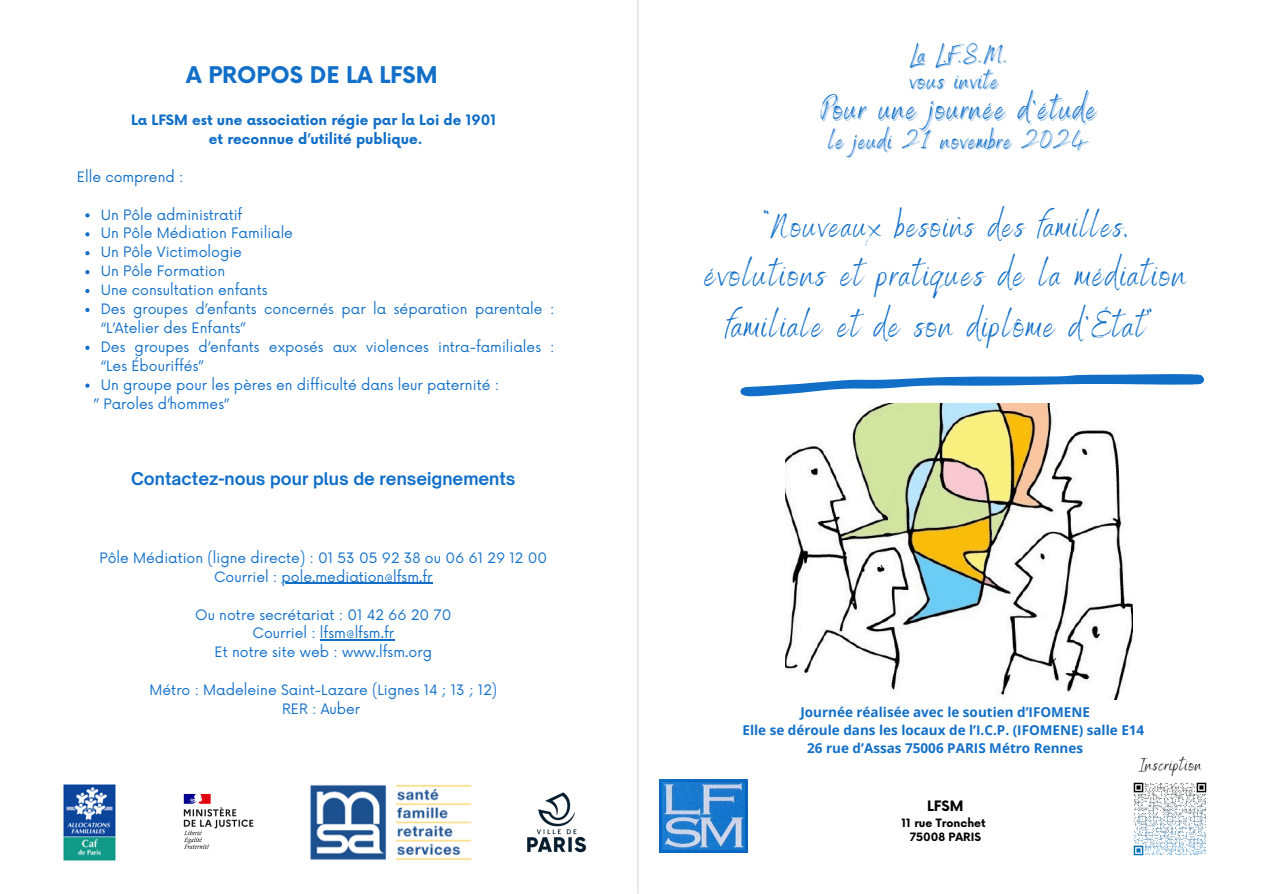
<style>
.page{position:relative;width:1276px;height:894px;background:#fff}
.page>*{position:absolute;margin:0;border:0;box-sizing:border-box;transform-origin:0 0}
.t1{font:36.6px/50.7px "Benedict";letter-spacing:.06em;color:#116fc8;text-align:center}
.t2{font:35.1px "Benedict";letter-spacing:.06em;color:#116fc8}
.t3{font:32.7px "Benedict";letter-spacing:.06em;color:#116fc8}
.t4{font:25.2px/25.8px "Benedict";letter-spacing:.06em;color:#116fc8}
.t5{font:700 22.35px "Now";color:#116fc8}
.t6{font:18px "Benedict";letter-spacing:.06em;color:#000}
.t7{font:700 16.8px "Open Sauce One";color:#116fc8}
.t8{font:16.2px "Benedict";color:rgb(17 111 200/.4)}
.t9{font:13.95px/18.9px "Now";color:#116fc8}
.t10{font:700 13.95px "Now";color:#116fc8}
.t11{font:700 13.95px "Now";color:#000}
.t12{font:700 13.5px "Open Sans";color:#116fc8}
.t13{font:700 11.25px "Now";color:#000}
</style>
<div class="page">
<img style="left:659px;top:779px;width:88px;height:73px">
<img style="left:63px;top:784px;width:52px;height:76px">
<img style="left:310px;top:784px;width:162px;height:76px">
<img style="left:527px;top:792px;width:59px;height:61px">
<svg style="left:740px;top:374px;width:464px;height:22px"></svg>
<hr style="left:637px;top:0;width:1px;height:893px;background:#d9d9d9">
<img style="left:785px;top:403px;width:347px;height:296px">
<img style="left:183px;top:793px;width:71px;height:56px">
<img style="left:1133px;top:782px;width:74px;height:74px">
<svg style="left:85px;top:213px;width:5px;height:4px"></svg>
<svg style="left:85px;top:232px;width:5px;height:4px"></svg>
<svg style="left:85px;top:251px;width:5px;height:4px"></svg>
<svg style="left:85px;top:270px;width:5px;height:4px"></svg>
<svg style="left:85px;top:289px;width:5px;height:4px"></svg>
<svg style="left:85px;top:308px;width:5px;height:4px"></svg>
<svg style="left:85px;top:345px;width:5px;height:5px"></svg>
<svg style="left:85px;top:383px;width:5px;height:4px"></svg>
<hr style="left:282px;top:582px;width:151px;height:1px;background:#116fc8">
<hr style="left:320px;top:639px;width:74px;height:1px;background:#116fc8">
<p class="t5" style="left:186px;top:63px;width:253px">A PROPOS DE LA LFSM</p>
<p class="t10" style="left:131px;top:112px;width:367px">La LFSM est une association régie par la Loi de 1901</p>
<p class="t10" style="left:209px;top:131px;width:215px">et reconnue d’utilité publique.</p>
<h4 class="t9" style="left:77px;top:168px;width:108px">Elle comprend :</h4>
<p class="t9" style="left:101px;top:206px;width:143px">Un Pôle administratif</p>
<p class="t9" style="left:101px;top:225px;width:194px">Un Pôle Médiation Familiale</p>
<p class="t9" style="left:101px;top:243px;width:143px">Un Pôle Victimologie</p>
<p class="t9" style="left:101px;top:262px;width:126px">Un Pôle Formation</p>
<p class="t9" style="left:101px;top:281px;width:168px">Une consultation enfants</p>
<p class="t9" style="left:101px;top:300px;width:455px">Des groupes d’enfants concernés par la séparation parentale : “L’Atelier des Enfants”</p>
<p class="t9" style="left:101px;top:338px;width:455px">Des groupes d’enfants exposés aux violences intra-familiales : “Les Ébouriffés”</p>
<p class="t9" style="left:101px;top:376px;width:400px">Un groupe pour les pères en difficulté dans leur paternité :</p>
<p class="t9" style="left:94px;top:395px;width:137px">” Paroles d’hommes”</p>
<p class="t7" style="left:131px;top:468px;width:386px">Contactez-nous pour plus de renseignements</p>
<p class="t9" style="left:99px;top:549px;width:449px">Pôle Médiation (ligne directe) : 01 53 05 92 38 ou 06 61 29 12 00</p>
<p class="t9" style="left:214px;top:567px;width:220px">Courriel : pole.mediation@lfsm.fr</p>
<h1 class="t9" style="left:195px;top:605px;width:258px">Ou notre secrétariat : 01 42 66 20 70</h1>
<p class="t9" style="left:252px;top:624px;width:143px">Courriel : lfsm@lfsm.fr</p>
<p class="t9" style="left:215px;top:643px;width:219px">Et notre site web : www.lfsm.org</p>
<p class="t9" style="left:149px;top:681px;width:349px">Métro : Madeleine Saint-Lazare (Lignes 14 ; 13 ; 12)</p>
<p class="t9" style="left:282px;top:700px;width:80px">RER : Auber</p>
<h3 class="t4" style="left:910px;top:40px;width:99px">La L.F.S.M. vous invite</h3>
<h3 class="t3" style="left:821px;top:88px;width:277px">Pour une journée d’étude</h3>
<h3 class="t4" style="left:828px;top:126px;width:262px">le jeudi 21 novembre 2024</h3>
<p class="t2" style="left:764px;top:203px;width:365px">“Nouveaux besoins des familles,</p>
<p class="t1" style="left:705px;top:247px;width:482px">évolutions et pratiques de la médiation familiale et de son diplôme d’État”</p>
<p class="t8" style="left:959px;top:215px;width:4px">“</p>
<p class="t12" style="left:800px;top:702px;width:291px">Journée réalisée avec le soutien d’IFOMENE</p>
<p class="t12" style="left:742px;top:720px;width:403px">Elle se déroule dans les locaux de l’I.C.P. (IFOMENE) salle E14</p>
<h5 class="t12" style="left:807px;top:738px;width:277px">26 rue d’Assas 75006 PARIS Métro Rennes</h5>
<p class="t6" style="left:1138px;top:753px;width:64px">Inscription</p>
<p class="t11" style="left:927px;top:798px;width:38px">LFSM</p>
<p class="t13" style="left:901px;top:816px;width:86px">11 rue Tronchet</p>
<p class="t13" style="left:910px;top:831px;width:73px">75008 PARIS</p>
</div>
